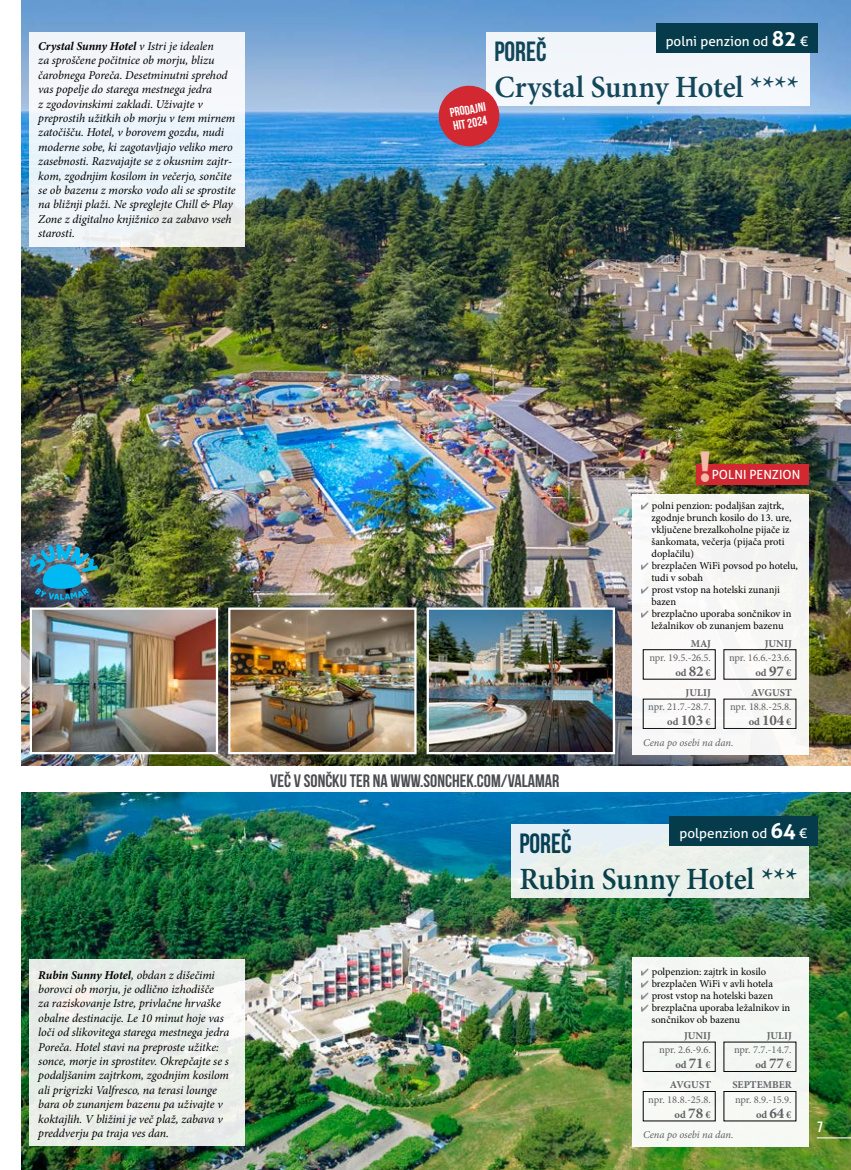
<style>
.page{position:relative;width:851px;height:1170px;background:#fff}
.page>*{position:absolute;margin:0;border:0;box-sizing:border-box;transform-origin:0 0}
.t1{font:900 42.6px "DIN Alternate";color:#f1bba8}
.t2{font:600 30.9px "Minion Pro";letter-spacing:-.005em;color:#053b4b}
.t3{font:27.75px "Bebas Neue";color:#053b4b}
.t4{font:18px "Bebas Neue";color:#4b4d50}
.t5{font:15px "Bebas Neue";color:#fff}
.t6{font:13.5px "Aller";color:#fff}
.t7{font:12.6px/13.5px "Bebas Neue";color:#fff}
.t8{font:12.6px "Aller";color:#fff}
.t9{font:italic 12px/14.4px "Minion Pro";letter-spacing:-.005em;color:#000}
.t10{font:italic 700 12px "Minion Pro";letter-spacing:-.005em;color:#000}
.t11{font:10.5px/12px "Minion Pro";color:#000}
.t12{font:10.5px/15px "Minion Pro";letter-spacing:-.01em;color:#636569;text-align:right}
.t13{font:700 10.5px "Minion Pro";color:#636569}
.t14{font:italic 10.5px "Minion Pro";letter-spacing:-.005em;color:#636569}
.s1{font-weight:400}
.s2{font-weight:700;font-size:21px}
.s3{font-weight:700}
.s4{color:#8e9196}
.s5{font-weight:700;font-size:15px}
</style>
<div class="page">
<img style="left:21px;top:0;width:829px;height:765px">
<div style="left:486px;top:32px;width:323px;height:73px;background:#f3f7fb"></div>
<div style="left:656px;top:23px;width:161px;height:30px;background:#053b4b"></div>
<div style="left:30px;top:32px;width:215px;height:215px;background:linear-gradient(to bottom,#f3f8fd,#eaf1f5)"></div>
<img style="left:425px;top:606px;width:191px;height:149px">
<img style="left:227px;top:606px;width:190px;height:149px">
<img style="left:29px;top:606px;width:190px;height:149px">
<div style="left:631px;top:494px;width:177px;height:260px;background:#f8f8f6"></div>
<div style="left:643px;top:649px;width:72px;height:30px;border:1px solid #000"></div>
<div style="left:723px;top:649px;width:73px;height:30px;border:1px solid #000"></div>
<div style="left:696px;top:464px;width:113px;height:20px;background:#d22832"></div>
<img style="left:21px;top:792px;width:829px;height:377px">
<svg style="left:30px;top:959px;width:215px;height:186px;background:#e9eee9"></svg>
<hr style="left:816px;top:1137px;width:34px;height:1px;background:#fff">
<div style="left:511px;top:824px;width:297px;height:73px;background:#e9f0eb"></div>
<div style="left:668px;top:815px;width:149px;height:30px;background:#053b4b"></div>
<div style="left:631px;top:957px;width:177px;height:189px;background:#f4f8f4"></div>
<div style="left:643px;top:1091px;width:72px;height:29px;border:1px solid #000"></div>
<div style="left:723px;top:1091px;width:73px;height:29px;border:1px solid #000"></div>
<img style="left:30px;top:544px;width:68px;height:55px">
<svg style="left:436px;top:83px;width:65px;height:66px;background:#b5566d"></svg>
<p class="t10" style="left:38px;top:38px;width:177px">Crystal Sunny Hotel <span class="s1">v Istri je idealen</span></p>
<p class="t6" style="left:665px;top:33px;width:144px">polni penzion od <span class="s2">82</span> €</p>
<p class="t9" style="left:38px;top:53px;width:199px">za sproščene počitnice ob morju, blizu čarobnega Poreča. Desetminutni sprehod vas popelje do starega mestnega jedra<br>z zgodovinskimi zakladi. Uživajte v preprostih užitkih ob morju v tem mirnem zatočišču. Hotel, v borovem gozdu, nudi moderne sobe, ki zagotavljajo veliko mero zasebnosti. Razvajajte se z okusnim zajtr&shy;kom, zgodnjim kosilom in večerjo, sončite se ob bazenu z morsko vodo ali se sprostite na bližnji plaži. Ne spreglejte Chill &amp; Play Zone z digitalno knjižnico za zabavo vseh starosti.</p>
<h3 class="t3" style="left:494px;top:36px;width:54px">POREČ</h3>
<h2 class="t2" style="left:494px;top:65px;width:306px">Crystal Sunny Hotel ****</h2>
<p class="t7" style="left:449px;top:106px;width:38px;rotate:-10deg">PRODAJNI<br>HIT 2024</p>
<p class="t9" style="left:38px;top:967px;width:192px"><span class="s3">Rubin Sunny Hotel</span>, obdan z dišečimi borovci ob morju, je odlično izhodišče<br>za raziskovanje Istre, privlačne hrvaške obalne destinacije. Le 10 minut hoje vas loči od slikovitega starega mestnega jedra Poreča. Hotel stavi na preproste užitke: sonce, morje in sprostitev. Okrepčajte se s podaljšanim zajtrkom, zgodnjim kosilom ali prigrizki Valfresco, na terasi lounge bara ob zunanjem bazenu pa uživajte v koktajlih. V bližini je več plaž, zabava v preddverju pa traja ves dan.</p>
<h1 class="t1" style="left:696px;top:438px;width:17px">!</h1>
<p class="t8" style="left:711px;top:467px;width:90px">POLNI PENZION</p>
<h3 class="t4" style="left:270px;top:770px;width:291px">VEČ V SONČKU TER NA WWW.SONCHEK.COM/VALAMAR</h3>
<p class="t11" style="left:651px;top:500px;width:142px;text-indent:-11px"><span class="s4">✔</span> polni penzion: podaljšan zajtrk, zgodnje brunch kosilo do 13. ure, vključene brezalkoholne pijače iz šankomata, večerja (pijača proti doplačilu)</p>
<p class="t11" style="left:651px;top:560px;width:148px;text-indent:-11px"><span class="s4">✔</span> brezplačen WiFi povsod po hotelu, tudi v sobah</p>
<p class="t11" style="left:651px;top:584px;width:130px;text-indent:-11px"><span class="s4">✔</span> prost vstop na hotelski zunanji bazen</p>
<p class="t11" style="left:640px;top:608px;width:152px;text-align:center"><span class="s4">✔</span> brezplačno uporaba sončnikov in ležalnikov ob zunanjem bazenu</p>
<p class="t12" style="left:649px;top:650px;width:63px">npr. 19.5.-26.5. <span class="s3">od</span> <span class="s5">82</span> <span class="s3">€</span></p>
<p class="t12" style="left:648px;top:699px;width:64px">npr. 21.7.-28.7. <span class="s3">od</span> <span class="s5">103</span> <span class="s3">€</span></p>
<p class="t14" style="left:643px;top:735px;width:92px">Cena po osebi na dan.</p>
<p class="t13" style="left:690px;top:636px;width:22px">MAJ</p>
<p class="t13" style="left:764px;top:636px;width:29px">JUNIJ</p>
<p class="t12" style="left:729px;top:650px;width:64px">npr. 16.6.-23.6. <span class="s3">od</span> <span class="s5">97</span> <span class="s3">€</span></p>
<p class="t12" style="left:730px;top:699px;width:63px">npr. 18.8.-25.8. <span class="s3">od</span> <span class="s5">104</span> <span class="s3">€</span></p>
<p class="t13" style="left:751px;top:685px;width:42px">AVGUST</p>
<p class="t13" style="left:685px;top:685px;width:27px">JULIJ</p>
<p class="t6" style="left:679px;top:825px;width:129px">polpenzion od <span class="s2">64</span> €</p>
<h3 class="t3" style="left:519px;top:828px;width:54px">POREČ</h3>
<h2 class="t2" style="left:519px;top:857px;width:280px">Rubin Sunny Hotel ***</h2>
<p class="t11" style="left:640px;top:965px;width:127px"><span class="s4">✔</span> polpenzion: zajtrk in kosilo</p>
<p class="t11" style="left:640px;top:977px;width:134px"><span class="s4">✔</span> brezplačen WiFi v avli hotela</p>
<p class="t11" style="left:640px;top:989px;width:134px"><span class="s4">✔</span> prost vstop na hotelski bazen</p>
<p class="t11" style="left:651px;top:1001px;width:140px;text-indent:-11px"><span class="s4">✔</span> brezplačna uporaba ležalnikov in sončnikov ob bazenu</p>
<p class="t12" style="left:659px;top:1042px;width:53px">npr. 2.6.-9.6. <span class="s3">od</span> <span class="s5">71</span> <span class="s3">€</span></p>
<p class="t12" style="left:648px;top:1091px;width:64px">npr. 18.8.-25.8. <span class="s3">od</span> <span class="s5">78</span> <span class="s3">€</span></p>
<p class="t14" style="left:643px;top:1127px;width:92px">Cena po osebi na dan.</p>
<p class="t13" style="left:684px;top:1028px;width:29px">JUNIJ</p>
<p class="t13" style="left:766px;top:1028px;width:27px">JULIJ</p>
<p class="t12" style="left:734px;top:1042px;width:59px">npr. 7.7.-14.7. <span class="s3">od</span> <span class="s5">77</span> <span class="s3">€</span></p>
<p class="t12" style="left:734px;top:1091px;width:58px">npr. 8.9.-15.9. <span class="s3">od</span> <span class="s5">64</span> <span class="s3">€</span></p>
<p class="t13" style="left:669px;top:1077px;width:43px">AVGUST</p>
<p class="t13" style="left:732px;top:1077px;width:61px">SEPTEMBER</p>
<p class="t5" style="left:817px;top:1118px;width:7px">7</p>
</div>
